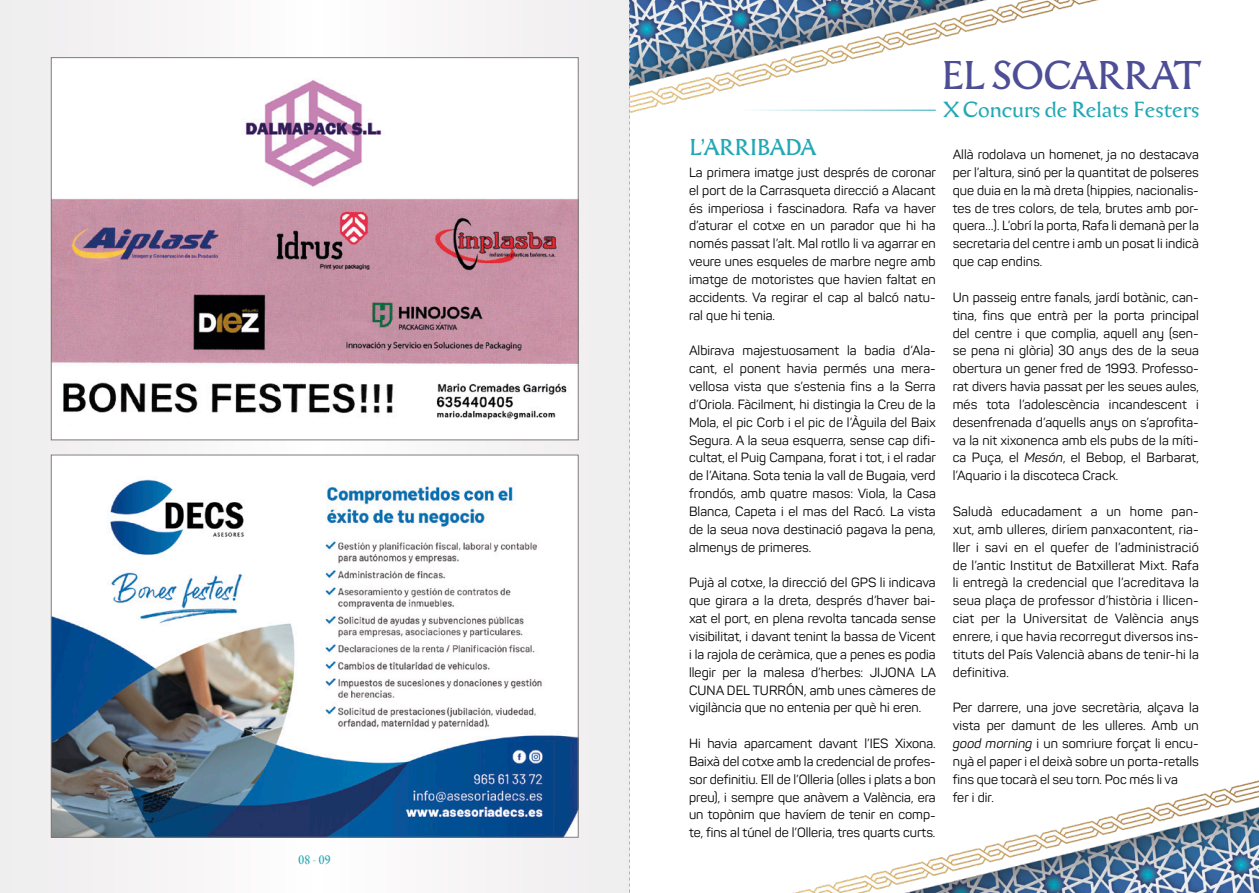
<style>
.page{position:relative;width:1259px;height:893px;background:#fff}
.page>*{position:absolute;margin:0;border:0;box-sizing:border-box;transform-origin:0 0}
.t1{font:39.3px "Aichel";letter-spacing:-.01em;color:#4e4e97}
.t2{font:22.5px "Aichel";letter-spacing:.01em;color:#22a8b5}
.t3{font:21.45px "Aichel";color:#22a8b5}
.t4{font:13.2px/17.9px "Panton";letter-spacing:.005em;color:#000;text-align:justify}
.t5{font:12px "Aichel";color:#22a8b5}
.s1{color:#acd3da}
.s2{font-style:italic}
</style>
<div class="page">
<svg style="left:0;top:0;width:629px;height:893px"></svg>
<img style="left:793px;top:780px;width:466px;height:113px">
<img style="left:630px;top:0;width:469px;height:113px">
<div style="left:51px;top:58px;width:527px;height:382px;background:#fff"></div>
<img style="left:53px;top:79px;width:523px;height:341px">
<img style="left:53px;top:457px;width:523px;height:378px">
<svg style="left:629px;top:0;width:1px;height:893px"></svg>
<hr style="left:740px;top:110px;width:195px;height:1px;background:#22a8b5">
<p class="t5" style="left:299px;top:853px;width:34px">08 <span class="s1">-</span> 09</p>
<h1 class="t1" style="left:941px;top:54px;width:260px">EL SOCARRAT</h1>
<h3 class="t3" style="left:943px;top:98px;width:257px">X Concurs de Relats Festers</h3>
<h2 class="t2" style="left:689px;top:135px;width:128px">L’ARRIBADA</h2>
<p class="t4" style="left:689px;top:163px;width:248px">La primera imatge just després de coronar el port de la Carrasqueta direcció a Alacant és imperiosa i fascinadora. Rafa va haver d’aturar el cotxe en un parador que hi ha només passat l’alt. Mal rotllo li va agarrar en veure unes esqueles de marbre negre amb imatge de motoristes que havien faltat en accidents. Va regirar el cap al balcó natu· ral que hi tenia.</p>
<p class="t4" style="left:689px;top:342px;width:248px">Albirava majestuosament la badia d’Ala· cant, el ponent havia permés una mera· vellosa vista que s’estenia fins a la Serra d’Oriola. Fàcilment, hi distingia la Creu de la Mola, el pic Corb i el pic de l’Àguila del Baix Segura. A la seua esquerra, sense cap difi· cultat, el Puig Campana, forat i tot, i el radar de l’Aitana. Sota tenia la vall de Bugaia, verd frondós, amb quatre masos: Viola, la Casa Blanca, Capeta i el mas del Racó. La vista de la seua nova destinació pagava la pena, almenys de primeres.</p>
<p class="t4" style="left:689px;top:574px;width:248px">Pujà al cotxe, la direcció del GPS li indicava que girara a la dreta, després d’haver bai· xat el port, en plena revolta tancada sense visibilitat, i davant tenint la bassa de Vicent i la rajola de ceràmica, que a penes es podia llegir per la malesa d’herbes: JIJONA LA CUNA DEL TURRÓN, amb unes càmeres de vigilància que no entenia per què hi eren.</p>
<p class="t4" style="left:689px;top:734px;width:248px">Hi havia aparcament davant l’IES Xixona.<br>Baixà del cotxe amb la credencial de profes· sor definitiu. Ell de l’Olleria (olles i plats a bon preu), i sempre que anàvem a València, era un topònim que havíem de tenir en comp· te, fins al túnel de l’Olleria, tres quarts curts.</p>
<p class="t4" style="left:952px;top:145px;width:248px">Allà rodolava un homenet, ja no destacava per l’altura, sinó per la quantitat de polseres que duia en la mà dreta (hippies, nacionalis· tes de tres colors, de tela, brutes amb por· quera…). L’obrí la porta, Rafa li demanà per la secretaria del centre i amb un posat li indicà que cap endins.</p>
<p class="t4" style="left:952px;top:288px;width:248px">Un passeig entre fanals, jardí botànic, can· tina, fins que entrà per la porta principal del centre i que complia, aquell any (sen· se pena ni glòria) 30 anys des de la seua obertura un gener fred de 1993. Professo· rat divers havia passat per les seues aules, més tota l’adolescència incandescent i desenfrenada d’aquells anys on s’aprofita· va la nit xixonenca amb els pubs de la míti· ca Puça, el <span class="s2">Mesón</span>, el Bebop, el Barbarat, l’Aquario i la discoteca Crack.</p>
<p class="t4" style="left:952px;top:502px;width:248px">Saludà educadament a un home pan· xut, amb ulleres, diríem panxacontent, ria· ller i savi en el quefer de l’administració de l’antic Institut de Batxillerat Mixt. Rafa li entregà la credencial que l’acreditava la seua plaça de professor d’història i llicen· ciat per la Universitat de València anys enrere, i que havia recorregut diversos ins· tituts del País Valencià abans de tenir-hi la definitiva.</p>
<p class="t4" style="left:952px;top:699px;width:248px;text-align:left">Per darrere, una jove secretària, alçava la vista per damunt de les ulleres. Amb un <span class="s2">good morning</span> i un somriure forçat li encu· nyà el paper i el deixà sobre un porta-retalls fins que tocarà el seu torn. Poc més li va<br>fer i dir.</p>
</div>
